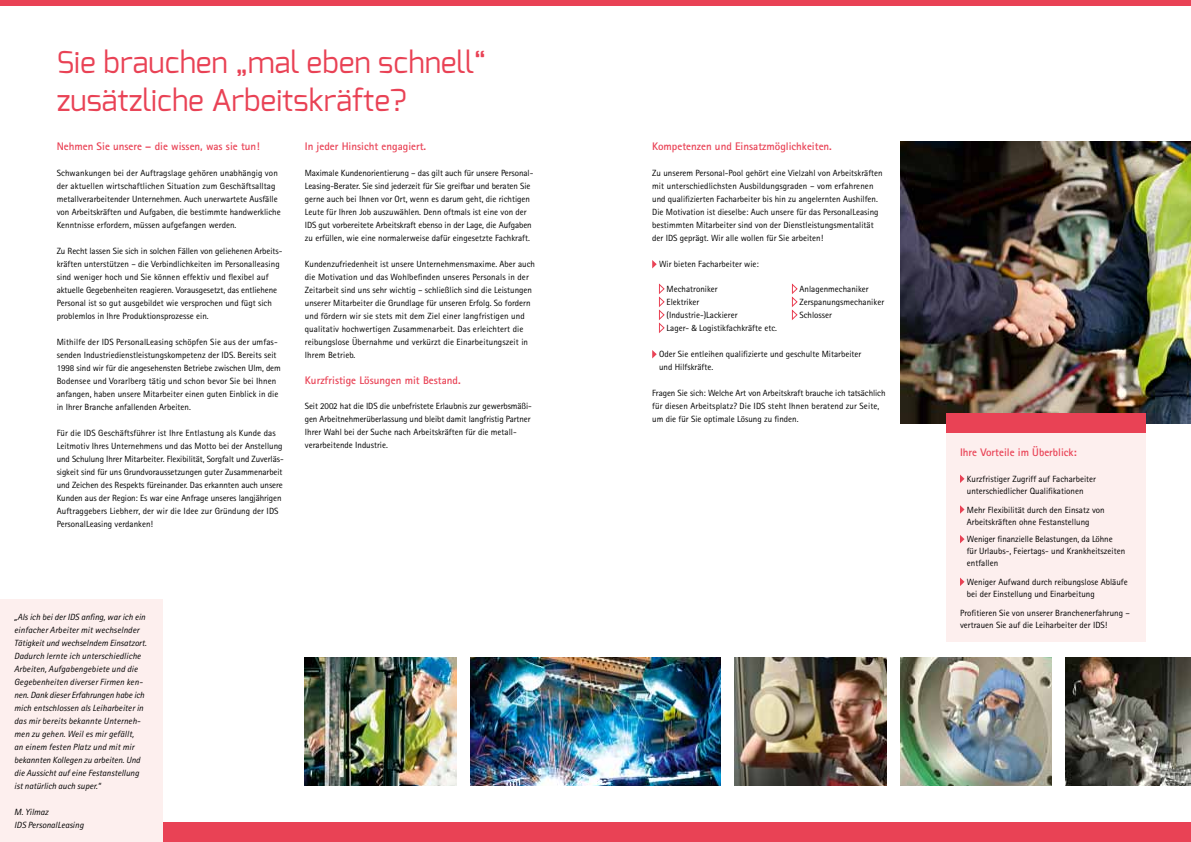
<style>
.page{position:relative;width:1191px;height:842px;background:#fff}
.page>*{position:absolute;margin:0;border:0;box-sizing:border-box;transform-origin:0 0}
.t1{font:30px/38px "Exo";color:#e94255}
.t2{font:700 11px "Rotis Sans Serif";color:#e94255}
.t3{font:9px/13px "Rotis Sans Serif";color:#000}
.t4{font:italic 9px/13px "Rotis Sans Serif";letter-spacing:.005em;color:#000}
.s1{font-family:"Myriad Pro"}
</style>
<div class="page">
<div style="left:0;top:0;width:1191px;height:6px;background:#e94255"></div>
<div style="left:0;top:822px;width:1191px;height:20px;background:#e94255"></div>
<img style="left:900px;top:142px;width:291px;height:281px">
<img style="left:470px;top:658px;width:250px;height:127px">
<img style="left:900px;top:658px;width:151px;height:127px">
<img style="left:305px;top:658px;width:151px;height:127px">
<img style="left:735px;top:658px;width:151px;height:127px">
<svg style="left:652px;top:260px;width:4px;height:8px"></svg>
<svg style="left:792px;top:284px;width:5px;height:36px"></svg>
<svg style="left:659px;top:284px;width:5px;height:49px"></svg>
<svg style="left:652px;top:350px;width:4px;height:8px"></svg>
<img style="left:1065px;top:658px;width:126px;height:127px">
<div style="left:945px;top:427px;width:200px;height:215px;background:#fdefee"></div>
<svg style="left:960px;top:475px;width:4px;height:8px"></svg>
<svg style="left:960px;top:505px;width:4px;height:9px"></svg>
<svg style="left:960px;top:535px;width:4px;height:8px"></svg>
<svg style="left:960px;top:578px;width:4px;height:8px"></svg>
<div style="left:945px;top:413px;width:200px;height:20px;background:#e94255"></div>
<div style="left:0;top:599px;width:162px;height:243px;background:#fdefee"></div>
<h1 class="t1" style="left:57px;top:43px;width:431px">Sie brauchen „mal eben schnell“ zusätzliche Arbeitskräfte?</h1>
<p class="t2" style="left:57px;top:140px;width:204px">Nehmen Sie unsere – die wissen, was sie tun!</p>
<p class="t3" style="left:57px;top:167px;width:225px">Schwankungen bei der Auftragslage gehören unabhängig von der aktuellen wirtschaftlichen Situation zum Geschäftsalltag metallverarbeitender Unternehmen. Auch unerwartete Ausfälle von Arbeitskräften und Aufgaben, die bestimmte handwerkliche Kenntnisse erfordern, müssen aufgefangen werden.</p>
<p class="t3" style="left:57px;top:245px;width:227px">Zu Recht lassen Sie sich in solchen Fällen von geliehenen Arbeits&shy;kräften unterstützen – die Verbindlichkeiten im Personalleasing sind weniger hoch und Sie können effektiv und flexibel auf aktuelle Gegebenheiten reagieren. Vorausgesetzt, das entliehene Personal ist so gut ausgebildet wie versprochen und fügt sich problemlos in Ihre Produktionsprozesse ein.</p>
<p class="t3" style="left:57px;top:336px;width:226px">Mithilfe der IDS PersonalLeasing schöpfen Sie aus der umfas&shy;senden Industriedienstleistungskompetenz der IDS. Bereits seit 1998 sind wir für die angesehensten Betriebe zwischen Ulm, dem Bodensee und Vorarlberg tätig und schon bevor Sie bei Ihnen anfangen, haben unsere Mitarbeiter einen guten Einblick in die in Ihrer Branche anfallenden Arbeiten.</p>
<p class="t3" style="left:57px;top:427px;width:228px">Für die IDS Geschäftsführer ist Ihre Entlastung als Kunde das Leitmotiv Ihres Unternehmens und das Motto bei der Anstellung und Schulung Ihrer Mitarbeiter. Flexibilität, Sorgfalt und Zuverläs&shy;sigkeit sind für uns Grundvoraussetzungen guter Zusammenarbeit und Zeichen des Respekts füreinander. Das erkannten auch unsere Kunden aus der Region: Es war eine Anfrage unseres langjährigen Auftraggebers Liebherr, der wir die Idee zur Gründung der IDS PersonalLeasing verdanken!</p>
<p class="t2" style="left:305px;top:140px;width:123px">In jeder Hinsicht engagiert.</p>
<p class="t3" style="left:305px;top:167px;width:230px">Maximale Kundenorientierung – das gilt auch für unsere Personal-Leasing-Berater. Sie sind jederzeit für Sie greifbar und beraten Sie gerne auch bei Ihnen vor Ort, wenn es darum geht, die richtigen Leute für Ihren Job auszuwählen. Denn oftmals ist eine von der IDS gut vorbereitete Arbeitskraft ebenso in der Lage, die Aufgaben zu erfüllen, wie eine normalerweise dafür eingesetzte Fachkraft.</p>
<p class="t3" style="left:305px;top:258px;width:232px">Kundenzufriedenheit ist unsere Unternehmensmaxime. Aber auch die Motivation und das Wohlbefinden unseres Personals in der Zeitarbeit sind uns sehr wichtig – schließlich sind die Leistungen unserer Mitarbeiter die Grundlage für unseren Erfolg. So fordern und fördern wir sie stets mit dem Ziel einer langfristigen und qualitativ hochwertigen Zusammenarbeit. Das erleichtert die reibungslose Übernahme und verkürzt die Einarbeitungszeit in Ihrem Betrieb.</p>
<p class="t2" style="left:305px;top:374px;width:157px">Kurzfristige Lösungen mit Bestand.</p>
<p class="t3" style="left:305px;top:400px;width:228px">Seit 2002 hat die IDS die unbefristete Erlaubnis zur gewerbsmäßi&shy;gen Arbeitnehmerüberlassung und bleibt damit langfristig Partner Ihrer Wahl bei der Suche nach Arbeitskräften für die metall&shy;verarbeitende Industrie.</p>
<p class="t4" style="left:14px;top:610px;width:134px">„Als ich bei der IDS anfing, war ich ein einfacher Arbeiter mit wechselnder Tätigkeit und wechselndem Einsatzort.<br>Dadurch lernte ich unterschiedliche Arbeiten, Aufgabengebiete und die Gegebenheiten diverser Firmen ken&shy;nen. Dank dieser Erfahrungen habe ich mich entschlossen als Leiharbeiter in das mir bereits bekannte Unterneh&shy;men zu gehen. Weil es mir gefällt,<br>an einem festen Platz und mit mir bekannten Kollegen zu arbeiten. Und die Aussicht auf eine Festanstellung ist natürlich auch super.“</p>
<p class="t4" style="left:14px;top:805px;width:71px">M. Yilmaz<br>IDS PersonalLeasing</p>
<p class="t2" style="left:652px;top:140px;width:181px">Kompetenzen und Einsatzmöglichkeiten.</p>
<p class="t3" style="left:652px;top:167px;width:232px">Zu unserem Personal-Pool gehört eine Vielzahl von Arbeitskräften mit unterschiedlichsten Ausbildungsgraden – vom erfahrenen und qualifizierten Facharbeiter bis hin zu angelernten Aushilfen.<br>Die Motivation ist dieselbe: Auch unsere für das PersonalLeasing bestimmten Mitarbeiter sind von der Dienstleistungsmentalität der IDS geprägt. Wir alle wollen für Sie arbeiten!</p>
<p class="t3" style="left:659px;top:258px;width:101px">Wir bieten Facharbeiter wie:</p>
<p class="t3" style="left:666px;top:283px;width:53px">Mechatroniker</p>
<p class="t3" style="left:799px;top:283px;width:71px">Anlagenmechaniker</p>
<p class="t3" style="left:666px;top:296px;width:34px">Elektriker</p>
<p class="t3" style="left:799px;top:296px;width:86px">Zerspanungsmechaniker</p>
<p class="t3" style="left:666px;top:309px;width:72px">(Industrie-)Lackierer</p>
<p class="t3" style="left:799px;top:309px;width:34px">Schlosser</p>
<p class="t3" style="left:666px;top:322px;width:112px">Lager- <span class="s1">&amp;</span> Logistikfachkräfte etc.</p>
<p class="t3" style="left:659px;top:348px;width:204px">Oder Sie entleihen qualifizierte und geschulte Mitarbeiter und Hilfskräfte.</p>
<p class="t3" style="left:652px;top:387px;width:235px">Fragen Sie sich: Welche Art von Arbeitskraft brauche ich tatsächlich für diesen Arbeitsplatz? Die IDS steht Ihnen beratend zur Seite, um die für Sie optimale Lösung zu finden.</p>
<p class="t2" style="left:960px;top:445px;width:118px">Ihre Vorteile im Überblick:</p>
<p class="t3" style="left:967px;top:473px;width:131px;line-height:12px">Kurzfristiger Zugriff auf Facharbeiter unterschiedlicher Qualifikationen</p>
<p class="t3" style="left:967px;top:504px;width:139px;line-height:12px">Mehr Flexibilität durch den Einsatz von<br>Arbeitskräften ohne Festanstellung</p>
<p class="t3" style="left:967px;top:533px;width:160px;line-height:12px">Weniger finanzielle Belastungen, da Löhne<br>für Urlaubs-, Feiertags- und Krankheitszeiten entfallen</p>
<p class="t3" style="left:967px;top:576px;width:162px;line-height:12px">Weniger Aufwand durch reibungslose Abläufe bei der Einstellung und Einarbeitung</p>
<p class="t3" style="left:960px;top:607px;width:171px;line-height:12px">Profitieren Sie von unserer Branchenerfahrung – vertrauen Sie auf die Leiharbeiter der IDS!</p>
</div>
